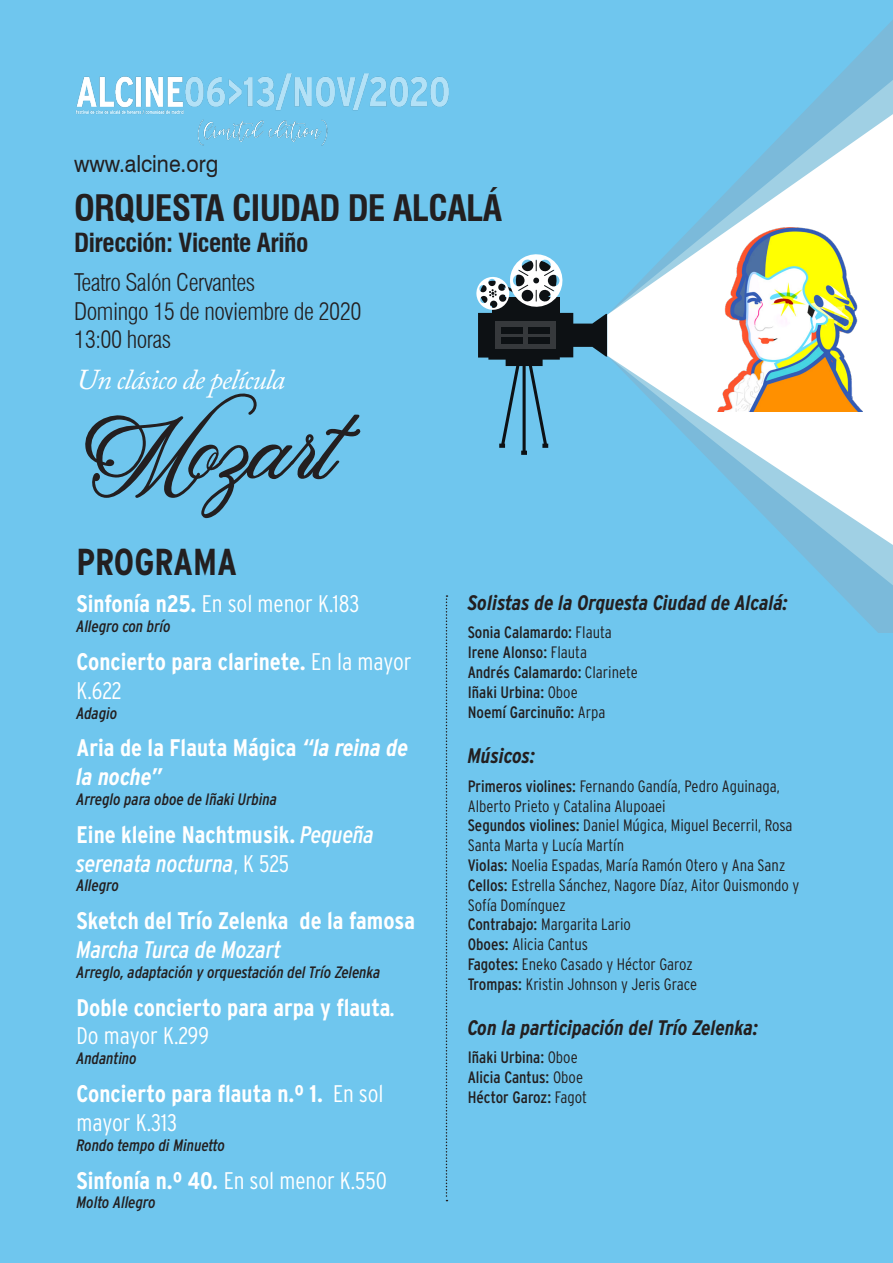
<style>
.page{position:relative;width:893px;height:1263px;background:#6fc6ee}
.page>*{position:absolute;margin:0;border:0;box-sizing:border-box;transform-origin:0 0}
.NEGRITAS{font:97.65px "Beethoven Syinthesa";color:#231f20}
.t1{font:700 37.5px "Interstate Condensed";color:#231f20}
.t2{font:700 condensed 35.55px "Swiss 721 BT";letter-spacing:-.02em;color:#231f20}
.NEGRITAS-2{font:italic 28.8px "Adobe Caslon Pro";letter-spacing:-.03em;color:#fff}
.t3{font:700 condensed 25.8px "Swiss 721 BT";letter-spacing:-.02em;color:#231f20}
.t4{font:700 24px/28.8px "Interstate Condensed";color:#fff}
.t5{font:300 24px "Interstate Condensed";color:#fff}
.t6{font:italic 24px/28.8px "Interstate Condensed";color:#fff}
.t7{font:300 condensed 23.7px "Swiss 721 BT";letter-spacing:-.02em;color:#231f20}
.t8{font:23.55px "Swiss 721 BT";color:#231f20;scale:.9 1}
.t9{font:italic 700 21px "Interstate Condensed";color:#231f20}
.t10{font:300 16.5px/19.8px "Interstate Condensed";color:#231f20}
.t11{font:16.5px "Interstate Condensed";color:#231f20}
.t12{font:italic 16.5px "Interstate Condensed";color:#231f20}
.s1{font-weight:700}
.s2{font-weight:300}
.s3{font-style:italic}
.s4{font-weight:700;font-style:normal}
.s5{font-weight:300;font-style:normal}
.s6{font-weight:400;font-style:italic}
.s7{font-weight:400}
</style>
<div class="page">
<img style="left:76px;top:73px;width:373px;height:73px">
<svg style="left:476px;top:254px;width:131px;height:201px"></svg>
<svg style="left:607px;top:20px;width:286px;height:613px"></svg>
<img style="left:714px;top:228px;width:148px;height:184px">
<svg style="left:446px;top:595px;width:1px;height:606px"></svg>
<p class="t8" style="left:74px;top:150px;width:162px">www.alcine.org</p>
<p class="t2" style="left:74px;top:187px;width:430px">ORQUESTA CIUDAD DE ALCALÁ</p>
<p class="t3" style="left:74px;top:227px;width:236px">Dirección: Vicente Ariño</p>
<p class="t7" style="left:74px;top:269px;width:183px">Teatro Salón Cervantes</p>
<p class="t7" style="left:74px;top:297px;width:289px">Domingo 15 de noviembre de 2020</p>
<p class="t7" style="left:74px;top:326px;width:98px">13:00 horas</p>
<p class="NEGRITAS-2" style="left:77px;top:362px;width:210px">Un clásico de película</p>
<p class="NEGRITAS" style="left:85px;top:388px;width:251px">Mozart</p>
<p class="t1" style="left:77px;top:541px;width:162px">PROGRAMA</p>
<p class="t5" style="left:77px;top:590px;width:284px"><span class="s1">Sinfonía n25.</span> En sol menor K.183</p>
<p class="t12" style="left:77px;top:617px;width:96px">Allegro con brío</p>
<p class="t4" style="left:77px;top:647px;width:336px">Concierto para clarinete. <span class="s2">En la mayor<br>K.622</span></p>
<p class="t12" style="left:77px;top:704px;width:43px">Adagio</p>
<p class="t4" style="left:77px;top:733px;width:333px">Aria de la Flauta Mágica <span class="s3">“la reina de la noche”</span></p>
<p class="t12" style="left:77px;top:790px;width:202px">Arreglo para oboe de Iñaki Urbina</p>
<p class="t6" style="left:77px;top:820px;width:299px"><span class="s4">Eine kleine Nachtmusik.</span> Pequeña serenata nocturna<span class="s5">, K 525</span></p>
<p class="t12" style="left:77px;top:876px;width:44px">Allegro</p>
<p class="t4" style="left:77px;top:906px;width:340px">Sketch del Trío Zelenka de la famosa<br><span class="s6">Marcha Turca de Mozart</span></p>
<p class="t12" style="left:77px;top:963px;width:306px">Arreglo, adaptación y orquestación del Trío Zelenka</p>
<p class="t4" style="left:77px;top:993px;width:321px">Doble concierto para arpa y flauta<span class="s6">.</span></p>
<p class="t5" style="left:77px;top:1022px;width:134px">Do mayor K.299</p>
<p class="t12" style="left:77px;top:1049px;width:62px">Andantino</p>
<p class="t4" style="left:77px;top:1079px;width:309px">Concierto para flauta n.º 1. <span class="s2">En sol mayor K.313</span></p>
<p class="t12" style="left:77px;top:1136px;width:150px">Rondo tempo di Minuetto</p>
<p class="t5" style="left:77px;top:1166px;width:312px"><span class="s1">Sinfonía n.º 40.</span> En sol menor K.550</p>
<p class="t12" style="left:77px;top:1193px;width:81px">Molto Allegro</p>
<p class="t9" style="left:468px;top:591px;width:322px">Solistas de la Orquesta Ciudad de Alcalá:</p>
<p class="t11" style="left:468px;top:623px;width:146px">Sonia Calamardo: <span class="s2">Flauta</span></p>
<p class="t11" style="left:468px;top:643px;width:121px">Irene Alonso: <span class="s2">Flauta</span></p>
<p class="t11" style="left:468px;top:663px;width:172px">Andrés Calamardo: <span class="s2">Clarinete</span></p>
<p class="t11" style="left:468px;top:683px;width:111px">Iñaki Urbina: <span class="s2">Oboe</span></p>
<p class="t11" style="left:468px;top:702px;width:139px">Noemí Garcinuño: <span class="s2">Arpa</span></p>
<p class="t9" style="left:468px;top:744px;width:69px">Músicos:</p>
<p class="t10" style="left:468px;top:776px;width:313px"><span class="s7">Primeros violines:</span> Fernando Gandía, Pedro Aguinaga,<br>Alberto Prieto y Catalina Alupoaei</p>
<p class="t10" style="left:468px;top:815px;width:326px"><span class="s7">Segundos violines:</span> Daniel Múgica, Miguel Becerril, Rosa<br>Santa Marta y Lucía Martín</p>
<p class="t10" style="left:468px;top:855px;width:319px"><span class="s7">Violas:</span> Noelia Espadas, María Ramón Otero y Ana Sanz</p>
<p class="t10" style="left:468px;top:875px;width:333px"><span class="s7">Cellos:</span> Estrella Sánchez, Nagore Díaz, Aitor Quismondo y<br>Sofía Domínguez</p>
<p class="t10" style="left:468px;top:914px;width:165px"><span class="s7">Contrabajo:</span> Margarita Lario</p>
<p class="t10" style="left:468px;top:934px;width:122px"><span class="s7">Oboes:</span> Alicia Cantus</p>
<p class="t10" style="left:468px;top:954px;width:227px"><span class="s7">Fagotes:</span> Eneko Casado y Héctor Garoz</p>
<p class="t10" style="left:468px;top:974px;width:231px"><span class="s7">Trompas:</span> Kristin Johnson y Jeris Grace</p>
<p class="t9" style="left:468px;top:1016px;width:292px">Con la participación del Trío Zelenka:</p>
<p class="t11" style="left:468px;top:1048px;width:111px">Iñaki Urbina: <span class="s2">Oboe</span></p>
<p class="t11" style="left:468px;top:1068px;width:117px">Alicia Cantus: <span class="s2">Oboe</span></p>
<p class="t11" style="left:468px;top:1088px;width:121px">Héctor Garoz: <span class="s2">Fagot</span></p>
</div>
